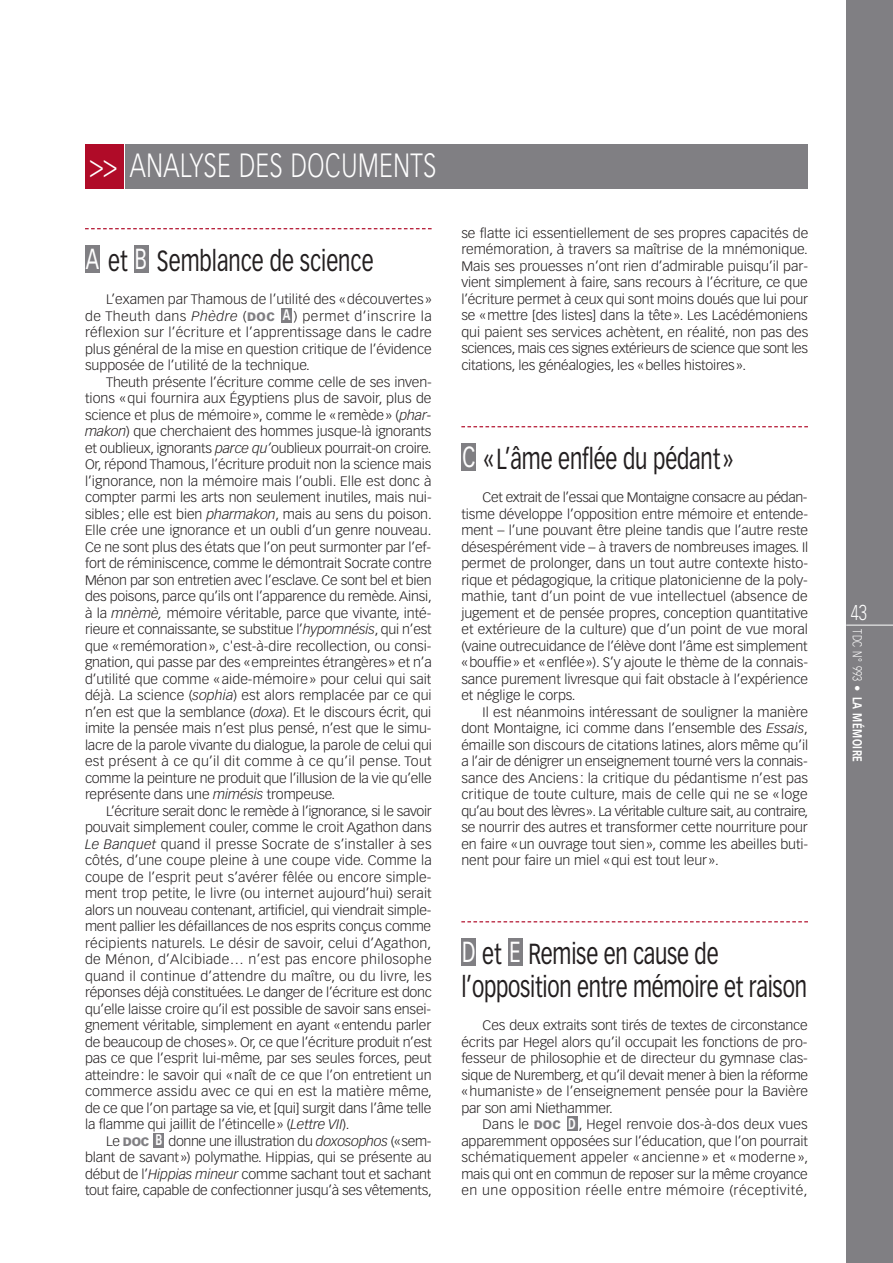
<style>
.page{position:relative;width:893px;height:1263px;background:#fff}
.page>*{position:absolute;margin:0;border:0;box-sizing:border-box;transform-origin:0 0}
.t1{font:300 33px "Vectora LH";letter-spacing:.025em;color:#fff;scale:.75 1}
.t2{font:28.5px/33px "Vectora LH";letter-spacing:-.01em;color:#231f20;scale:.75 1}
.t3{font:28.5px "Vectora LH";color:#fff;scale:.7 1}
.t4{font:300 21px "Vectora LH";color:#fff;scale:.75 1}
.t5{font:700 15px "Vectora LH";color:#fff;scale:.7 1}
.t6{font:300 13.5px/16.5px "Vectora LH";letter-spacing:-.005em;color:#231f20;text-align:justify;scale:1.05 1}
.t7{font:300 12.75px "Vectora LH";letter-spacing:.05em;color:#fff;scale:.75 1}
.t8{font:900 12px "Vectora LH";color:#807f83}
.s1{font-style:italic}
.s2{font-weight:900;font-size:12px;color:#807f83}
.s3{font-weight:300;font-size:13.5px;color:#231f20}
.s4{font-weight:700}
</style>
<div class="page">
<div style="left:846px;top:0;width:47px;height:1263px;background:#807f83"></div>
<hr style="left:846px;top:625px;width:47px;height:1px;background:#fff">
<div style="left:125px;top:145px;width:683px;height:44px;background:#807f83"></div>
<div style="left:85px;top:145px;width:38px;height:44px;background:#b00b28"></div>
<svg style="left:85px;top:228px;width:347px;height:1px"></svg>
<svg style="left:461px;top:426px;width:347px;height:1px"></svg>
<svg style="left:461px;top:921px;width:347px;height:1px"></svg>
<div style="left:567px;top:1116px;width:10px;height:15px;background:#807f83"></div>
<div style="left:508px;top:938px;width:14px;height:28px;background:#807f83"></div>
<div style="left:461px;top:938px;width:15px;height:28px;background:#807f83"></div>
<div style="left:461px;top:443px;width:15px;height:28px;background:#807f83"></div>
<div style="left:154px;top:1133px;width:10px;height:14px;background:#807f83"></div>
<div style="left:281px;top:308px;width:11px;height:14px;background:#807f83"></div>
<div style="left:134px;top:245px;width:15px;height:28px;background:#807f83"></div>
<div style="left:85px;top:245px;width:15px;height:28px;background:#807f83"></div>
<h1 class="t1" style="left:89px;top:151px;width:464px">&gt;&gt; ANALYSE DES DOCUMENTS</h1>
<h2 class="t3" style="left:86px;top:246px;width:21px">A</h2>
<h2 class="t3" style="left:135px;top:246px;width:19px">B</h2>
<h2 class="t2" style="left:108px;top:246px;width:355px">et Semblance de science</h2>
<p class="t6" style="left:85px;top:292px;width:332px;text-indent:21px">L’examen par Thamous de l’utilité des « découvertes » de Theuth dans <span class="s1">Phèdre</span> (<span class="s2">DOC</span></p>
<p class="t5" style="left:283px;top:308px;width:12px">A</p>
<p class="t6" style="left:85px;top:308px;width:332px;text-indent:209px">) permet d’inscrire la réflexion sur l’écriture et l’apprentissage dans le cadre plus général de la mise en question critique de l’évidence supposée de l’utilité de la technique.</p>
<p class="t6" style="left:85px;top:374px;width:332px;text-indent:21px">Theuth présente l’écriture comme celle de ses inven&shy;tions « qui fournira aux Égyptiens plus de savoir, plus de science et plus de mémoire», comme le «remède» (<span class="s1">phar&shy;makon</span>) que cherchaient des hommes jusque-là ignorants et oublieux, ignorants <span class="s1">parce qu’</span>oublieux pourrait-on croire.<br>Or, répond Thamous, l’écriture produit non la science mais l’ignorance, non la mémoire mais l’oubli. Elle est donc à compter parmi les arts non seulement inutiles, mais nui&shy;sibles; elle est bien <span class="s1">pharmakon</span>, mais au sens du poison.<br>Elle crée une ignorance et un oubli d’un genre nouveau.<br>Ce ne sont plus des états que l’on peut surmonter par l’ef&shy;fort de réminiscence, comme le démontrait Socrate contre Ménon par son entretien avec l’esclave. Ce sont bel et bien des poisons, parce qu’ils ont l’apparence du remède. Ainsi, à la <span class="s1">mnèmè,</span> mémoire véritable, parce que vivante, inté&shy;rieure et connaissante, se substitue l’<span class="s1">hypomnésis</span>, qui n’est que «remémoration», c'est-à-dire recollection, ou consi&shy;gnation, qui passe par des «empreintes étrangères» et n’a d’utilité que comme « aide-mémoire » pour celui qui sait déjà. La science (<span class="s1">sophia</span>) est alors remplacée par ce qui n’en est que la semblance (<span class="s1">doxa</span>). Et le discours écrit, qui imite la pensée mais n’est plus pensé, n’est que le simu&shy;lacre de la parole vivante du dialogue, la parole de celui qui est présent à ce qu’il dit comme à ce qu’il pense. Tout comme la peinture ne produit que l’illusion de la vie qu’elle représente dans une <span class="s1">mimésis</span> trompeuse.</p>
<p class="t6" style="left:85px;top:803px;width:332px;text-indent:21px">L’écriture serait donc le remède à l’ignorance, si le savoir pouvait simplement couler, comme le croit Agathon dans <span class="s1">Le Banquet</span> quand il presse Socrate de s’installer à ses côtés, d’une coupe pleine à une coupe vide. Comme la coupe de l’esprit peut s’avérer fêlée ou encore simple&shy;ment trop petite, le livre (ou internet aujourd’hui) serait alors un nouveau contenant, artificiel, qui viendrait simple&shy;ment pallier les défaillances de nos esprits conçus comme récipients naturels. Le désir de savoir, celui d’Agathon, de Ménon, d’Alcibiade… n’est pas encore philosophe quand il continue d’attendre du maître, ou du livre, les réponses déjà constituées. Le danger de l’écriture est donc qu’elle laisse croire qu’il est possible de savoir sans ensei&shy;gnement véritable, simplement en ayant «entendu parler de beaucoup de choses». Or, ce que l’écriture produit n’est pas ce que l’esprit lui-même, par ses seules forces, peut atteindre: le savoir qui «naît de ce que l’on entretient un commerce assidu avec ce qui en est la matière même, de ce que l’on partage sa vie, et [qui] surgit dans l’âme telle la flamme qui jaillit de l’étincelle» (<span class="s1">Lettre VII</span>).</p>
<p class="t8" style="left:106px;top:1136px;width:44px"><span class="s3">Le</span> DOC</p>
<p class="t5" style="left:155px;top:1133px;width:11px">B</p>
<p class="t6" style="left:85px;top:1133px;width:332px;text-indent:83px">donne une illustration du <span class="s1">doxosophos</span> («sem&shy;blant de savant») polymathe. Hippias, qui se présente au début de l’<span class="s1">Hippias mineur</span> comme sachant tout et sachant tout faire, capable de confectionner jusqu’à ses vêtements,</p>
<p class="t6" style="left:461px;top:226px;width:332px">se flatte ici essentiellement de ses propres capacités de remémoration, à travers sa maîtrise de la mnémonique.<br>Mais ses prouesses n’ont rien d’admirable puisqu’il par&shy;vient simplement à faire, sans recours à l’écriture, ce que l’écriture permet à ceux qui sont moins doués que lui pour se «mettre [des listes] dans la tête». Les Lacédémoniens qui paient ses services achètent, en réalité, non pas des sciences, mais ces signes extérieurs de science que sont les citations, les généalogies, les «belles histoires».</p>
<h2 class="t3" style="left:462px;top:444px;width:20px">C</h2>
<h2 class="t2" style="left:483px;top:444px;width:335px">«L’âme enflée du pédant»</h2>
<p class="t6" style="left:461px;top:490px;width:332px;text-indent:21px">Cet extrait de l’essai que Montaigne consacre au pédan&shy;tisme développe l’opposition entre mémoire et entende&shy;ment – l’une pouvant être pleine tandis que l’autre reste désespérément vide – à travers de nombreuses images. Il permet de prolonger, dans un tout autre contexte histo&shy;rique et pédagogique, la critique platonicienne de la poly&shy;mathie, tant d’un point de vue intellectuel (absence de jugement et de pensée propres, conception quantitative et extérieure de la culture) que d’un point de vue moral (vaine outrecuidance de l’élève dont l’âme est simplement «bouffie» et «enflée»). S’y ajoute le thème de la connais&shy;sance purement livresque qui fait obstacle à l’expérience et néglige le corps.</p>
<p class="t6" style="left:461px;top:704px;width:332px;text-indent:21px">Il est néanmoins intéressant de souligner la manière dont Montaigne, ici comme dans l’ensemble des <span class="s1">Essais</span>, émaille son discours de citations latines, alors même qu’il a l’air de dénigrer un enseignement tourné vers la connais&shy;sance des Anciens : la critique du pédantisme n’est pas critique de toute culture, mais de celle qui ne se « loge qu’au bout des lèvres». La véritable culture sait, au contraire, se nourrir des autres et transformer cette nourriture pour en faire «un ouvrage tout sien», comme les abeilles buti&shy;nent pour faire un miel «qui est tout leur».</p>
<h2 class="t3" style="left:462px;top:939px;width:85px">D E</h2>
<h2 class="t2" style="left:461px;top:939px;width:462px;text-indent:21px">et Remise en cause de l’opposition entre mémoire et raison</h2>
<p class="t6" style="left:483px;top:1018px;width:311px">Ces deux extraits sont tirés de textes de circonstance</p>
<p class="t6" style="left:461px;top:1034px;width:331px">écrits par Hegel alors qu’il occupait les fonctions de pro-</p>
<p class="t6" style="left:461px;top:1051px;width:332px">fesseur de philosophie et de directeur du gymnase clas-</p>
<p class="t6" style="left:461px;top:1067px;width:332px">sique de Nuremberg, et qu’il devait mener à bien la réforme</p>
<p class="t6" style="left:461px;top:1084px;width:332px">«humaniste » de l’enseignement pensée pour la Bavière</p>
<p class="t6" style="left:461px;top:1100px;width:146px">par son ami Niethammer.</p>
<p class="t6" style="left:483px;top:1117px;width:76px">Dans le <span class="s2">DOC</span></p>
<p class="t5" style="left:568px;top:1117px;width:12px">D</p>
<p class="t6" style="left:461px;top:1117px;width:332px;text-indent:118px">, Hegel renvoie dos-à-dos deux vues apparemment opposées sur l’éducation, que l’on pourrait schématiquement appeler « ancienne » et « moderne », mais qui ont en commun de reposer sur la même croyance en une opposition réelle entre mémoire (réceptivité,</p>
<h3 class="t4" style="left:851px;top:604px;width:23px">43</h3>
<p class="t7" style="left:863px;top:629px;width:178px;rotate:90deg">TDC N° 993 • <span class="s4">LA MÉMOIRE</span></p>
</div>
